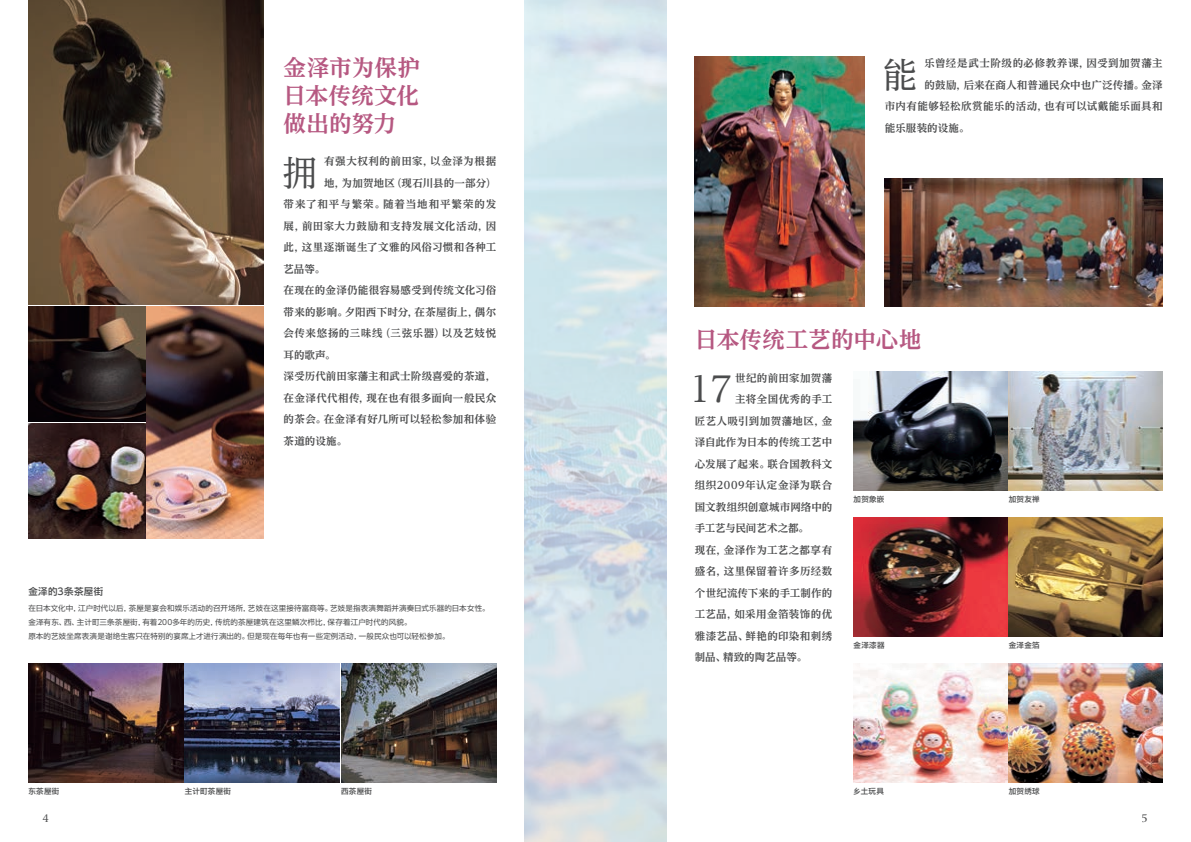
<style>
.page{position:relative;width:1191px;height:842px;background:#fff}
.page>*{position:absolute;margin:0;border:0;box-sizing:border-box;transform-origin:0 0}
.t1{font:34.9px "UD Reimin SC Gb 4";color:#4b4c4d}
.t2{font:700 22.5px/28px "UD Reimin SC Gb 4";letter-spacing:.01em;color:#b65881;text-align:justify}
.t3{font:12px "Giovanni Std";color:#4b4c4d}
.t4{font:700 10.5px "UD Reimin SC Gb 4";letter-spacing:.03em;color:#4b4c4d}
.t5{font:700 10.5px "UD Reimin SC Gb 4";letter-spacing:.01em;color:#4b4c4d}
.t6{font:700 10.5px "UD Reimin SC Gb 4";letter-spacing:.05em;color:#4b4c4d}
.t7{font:700 10.5px "UD Reimin SC Gb 4";letter-spacing:.055em;color:#4b4c4d}
.t8{font:700 10.5px "UD Reimin SC Gb 4";letter-spacing:.085em;color:#4b4c4d}
.t9{font:700 10.5px "UD Reimin SC Gb 4";letter-spacing:.005em;color:#4b4c4d}
.t10{font:700 10.5px "UD Reimin SC Gb 4";letter-spacing:-.005em;color:#4b4c4d}
.t11{font:500 9.5px "UD Shin Go SC Gbe";letter-spacing:.035em;color:#4b4c4d}
.t12{font:7.5px/14px "UD Shin Go SC Gbe";letter-spacing:.02em;color:#4b4c4d}
.t13{font:500 7.5px "UD Shin Go SC Gbe";letter-spacing:.045em;color:#4b4c4d}
.s1{font-size:10px}
</style>
<div class="page">
<img style="left:524px;top:0;width:142px;height:842px">
<img style="left:28px;top:0;width:236px;height:305px">
<img style="left:28px;top:306px;width:117px;height:233px">
<img style="left:147px;top:306px;width:117px;height:233px">
<img style="left:694px;top:57px;width:171px;height:249px">
<img style="left:884px;top:179px;width:278px;height:127px">
<img style="left:853px;top:371px;width:309px;height:119px">
<img style="left:853px;top:517px;width:309px;height:119px">
<img style="left:853px;top:663px;width:309px;height:119px">
<img style="left:28px;top:663px;width:155px;height:119px">
<img style="left:185px;top:663px;width:311px;height:119px">
<h2 class="t2" style="left:283px;top:54px;width:138px">金泽市为保护日本传统文化做出的努力</h2>
<h1 class="t1" style="left:282px;top:152px;width:36px">拥</h1>
<p class="t6" style="left:324px;top:155px;width:173px">有强大权利的前田家，以金泽为根据</p>
<p class="t5" style="left:324px;top:176px;width:173px">地，为加贺地区（现石川县的一部分）</p>
<p class="t8" style="left:283px;top:198px;width:214px">带来了和平与繁荣。随着当地和平繁荣的发</p>
<p class="t4" style="left:283px;top:219px;width:214px">展，前田家大力鼓励和支持发展文化活动，因</p>
<p class="t4" style="left:283px;top:241px;width:214px">此，这里逐渐诞生了文雅的风俗习惯和各种工</p>
<p class="t4" style="left:283px;top:262px;width:43px">艺品等。</p>
<p class="t4" style="left:283px;top:284px;width:214px">在<span class="s1">现在</span>的金泽仍能很容易感受到传统文化习俗</p>
<p class="t4" style="left:283px;top:305px;width:214px">带来的影响。夕阳西下时分，在茶屋街上，偶尔</p>
<p class="t7" style="left:283px;top:327px;width:214px">会传来悠扬的三味线（三弦乐器）以及艺妓悦</p>
<p class="t4" style="left:283px;top:348px;width:54px">耳的歌声。</p>
<p class="t4" style="left:283px;top:370px;width:214px">深受历代前田家藩主和武士阶级喜爱的茶道，</p>
<p class="t4" style="left:283px;top:391px;width:214px">在金泽代代相传，现在也有很多面向一般民众</p>
<p class="t4" style="left:283px;top:413px;width:214px">的茶会。在金泽有好几所可以轻松参加和体验</p>
<p class="t4" style="left:283px;top:434px;width:65px">茶道的设施。</p>
<p class="t11" style="left:28px;top:586px;width:76px">金泽的3条茶屋街</p>
<p class="t12" style="left:28px;top:601px;width:463px">在日本文化中，江户时代以后，茶屋是宴会和娱乐活动的召开场所，艺妓在这里接待富商等。艺妓是指表演舞蹈并演奏日式乐器的日本女性。金泽有东、西、主计町三条茶屋街，有着200多年的历史，传统的茶屋建筑在这里鳞次栉比，保存着江户时代的风貌。<br>原本的艺妓坐席表演是谢绝生客只在特别的宴席上才进行演出的。但是现在每年也有一些定例活动，一般民众也可以轻松参加。</p>
<p class="t13" style="left:28px;top:786px;width:33px">东茶屋街</p>
<p class="t13" style="left:185px;top:786px;width:48px">主计町茶屋街</p>
<p class="t13" style="left:341px;top:786px;width:32px">西茶屋街</p>
<h1 class="t1" style="left:882px;top:54px;width:36px">能</h1>
<p class="t6" style="left:924px;top:57px;width:239px">乐曾经是武士阶级的必修教养课，因受到加贺藩主</p>
<p class="t5" style="left:924px;top:78px;width:239px">的鼓励，后来在商人和普通民众中也广泛传播。金泽</p>
<p class="t4" style="left:884px;top:100px;width:279px">市内有能够轻松欣赏能乐的活动，也有可以试戴能乐面具和</p>
<p class="t4" style="left:884px;top:121px;width:86px">能乐服装的设施。</p>
<h2 class="t2" style="left:694px;top:327px;width:228px">日本传统工艺的中心地</h2>
<h1 class="t1" style="left:689px;top:369px;width:44px">17</h1>
<p class="t4" style="left:735px;top:371px;width:99px">世纪的前田家加贺藩</p>
<p class="t4" style="left:735px;top:393px;width:99px">主将全国优秀的手工</p>
<p class="t4" style="left:694px;top:414px;width:139px">匠艺人吸引到加贺藩地区，金</p>
<p class="t5" style="left:694px;top:436px;width:139px">泽自此作为日本的传统工艺中</p>
<p class="t4" style="left:694px;top:457px;width:139px">心发展了起来。联合国教科文</p>
<p class="t6" style="left:694px;top:479px;width:139px">组织2009年认定金泽为联合</p>
<p class="t9" style="left:694px;top:500px;width:139px">国文教组织创意城市网络中的</p>
<p class="t10" style="left:694px;top:522px;width:116px">手工艺与民间艺术之都。</p>
<p class="t4" style="left:694px;top:544px;width:139px">现在，金泽作为工艺之都享有</p>
<p class="t4" style="left:694px;top:565px;width:139px">盛名，这里保留着许多历经数</p>
<p class="t5" style="left:694px;top:587px;width:139px">个世纪流传下来的手工制作的</p>
<p class="t4" style="left:694px;top:608px;width:139px">工艺品，如采用金箔装饰的优</p>
<p class="t4" style="left:694px;top:630px;width:139px">雅漆艺品、鲜艳的印染和刺绣</p>
<p class="t5" style="left:694px;top:651px;width:114px">制品、精致的陶艺品等。</p>
<p class="t13" style="left:853px;top:494px;width:32px">加贺象嵌</p>
<p class="t13" style="left:1008px;top:494px;width:33px">加贺友禅</p>
<p class="t13" style="left:853px;top:640px;width:33px">金泽漆器</p>
<p class="t13" style="left:1008px;top:640px;width:32px">金泽金箔</p>
<p class="t13" style="left:853px;top:786px;width:32px">乡土玩具</p>
<p class="t13" style="left:1008px;top:786px;width:32px">加贺绣球</p>
<p class="t3" style="left:43px;top:811px;width:8px">4</p>
<p class="t3" style="left:1141px;top:811px;width:8px">5</p>
</div>
